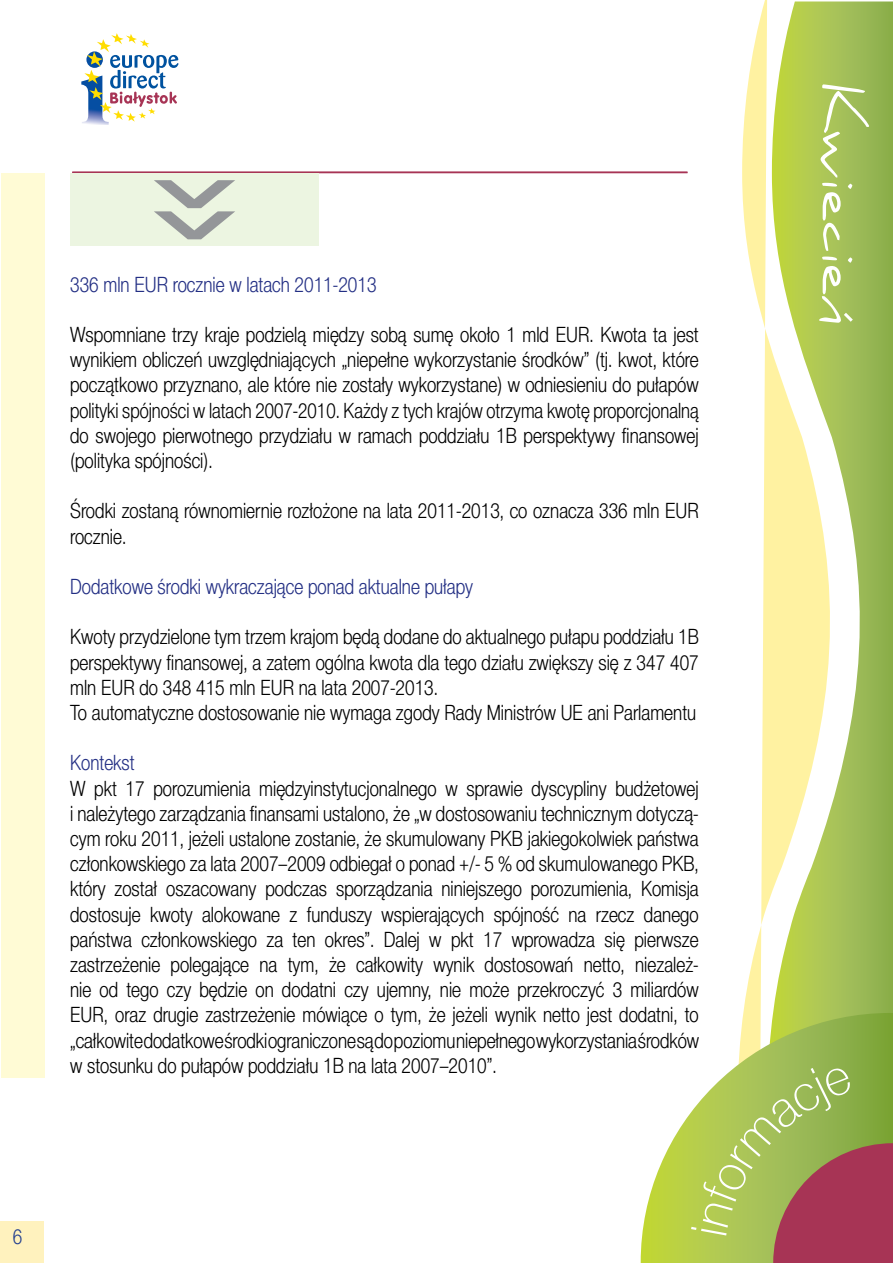
<style>
.page{position:relative;width:893px;height:1263px;background:#fff}
.page>*{position:absolute;margin:0;border:0;box-sizing:border-box;transform-origin:0 0}
.t1{font:59.7px "Daniel";color:#fff}
.t2{font:21px/25.2px "Switzer Cnd TTEFN Light";color:#000;text-align:justify}
.t3{font:21px "Switzer Cnd TTEFN Light";color:#232f84}
</style>
<div class="page">
<img style="left:81px;top:80px;width:28px;height:45px">
<svg style="left:84px;top:33px;width:94px;height:89px"></svg>
<hr style="left:72px;top:172px;width:615px;height:1px;background:#a73455">
<div style="left:0;top:1221px;width:44px;height:42px;background:#fff2be"></div>
<div style="left:1px;top:173px;width:44px;height:905px;background:#fffbd5"></div>
<div style="left:70px;top:173px;width:249px;height:72px;background:#ecf5e1"></div>
<svg style="left:154px;top:180px;width:81px;height:59px"></svg>
<svg style="left:742px;top:0;width:89px;height:1013px"></svg>
<svg style="left:767px;top:2px;width:126px;height:1011px"></svg>
<svg style="left:841px;top:310px;width:15px;height:15px"></svg>
<svg style="left:641px;top:1013px;width:252px;height:250px"></svg>
<svg style="left:691px;top:1065px;width:202px;height:198px;background:#a59856"></svg>
<p class="t3" style="left:70px;top:272px;width:308px">336 mln EUR rocznie w latach 2011-2013</p>
<p class="t2" style="left:70px;top:322px;width:630px">Wspomniane trzy kraje podzielą między sobą sumę około 1 mld EUR. Kwota ta jest wynikiem obliczeń uwzględniających „niepełne wykorzystanie środków” (tj. kwot, które początkowo przyznano, ale które nie zostały wykorzystane) w odniesieniu do pułapów polityki spójności w latach 2007-2010. Każdy z tych krajów otrzyma kwotę proporcjonalną do swojego pierwotnego przydziału w ramach poddziału 1B perspektywy finansowej (polityka spójności).</p>
<p class="t2" style="left:70px;top:498px;width:630px">Środki zostaną równomiernie rozłożone na lata 2011-2013, co oznacza 336 mln EUR rocznie.</p>
<p class="t3" style="left:70px;top:574px;width:404px">Dodatkowe środki wykraczające ponad aktualne pułapy</p>
<p class="t2" style="left:70px;top:624px;width:630px;text-align:left">Kwoty przydzielone tym trzem krajom będą dodane do aktualnego pułapu poddziału 1B perspektywy finansowej, a zatem ogólna kwota dla tego działu zwiększy się z 347 407 mln EUR do 348 415 mln EUR na lata 2007-2013.<br>To automatyczne dostosowanie nie wymaga zgody Rady Ministrów UE ani Parlamentu</p>
<p class="t3" style="left:70px;top:751px;width:66px">Kontekst</p>
<p class="t2" style="left:70px;top:776px;width:630px">W pkt 17 porozumienia międzyinstytucjonalnego w sprawie dyscypliny budżetowej i należytego zarządzania finansami ustalono, że „w dostosowaniu technicznym dotyczą&shy;cym roku 2011, jeżeli ustalone zostanie, że skumulowany PKB jakiegokolwiek państwa członkowskiego za lata 2007–2009 odbiegał o ponad +/- 5 % od skumulowanego PKB, który został oszacowany podczas sporządzania niniejszego porozumienia, Komisja dostosuje kwoty alokowane z funduszy wspierających spójność na rzecz danego państwa członkowskiego za ten okres”. Dalej w pkt 17 wprowadza się pierwsze zastrzeżenie polegające na tym, że całkowity wynik dostosowań netto, niezależ&shy;nie od tego czy będzie on dodatni czy ujemny, nie może przekroczyć 3 miliardów EUR, oraz drugie zastrzeżenie mówiące o tym, że jeżeli wynik netto jest dodatni, to „całkowite dodatkowe środki ograniczone są do poziomu niepełnego wykorzystania środków w stosunku do pułapów poddziału 1B na lata 2007–2010”.</p>
<h1 class="t1" style="left:878px;top:83px;width:244px;rotate:90deg">Kwiecien</h1>
</div>
